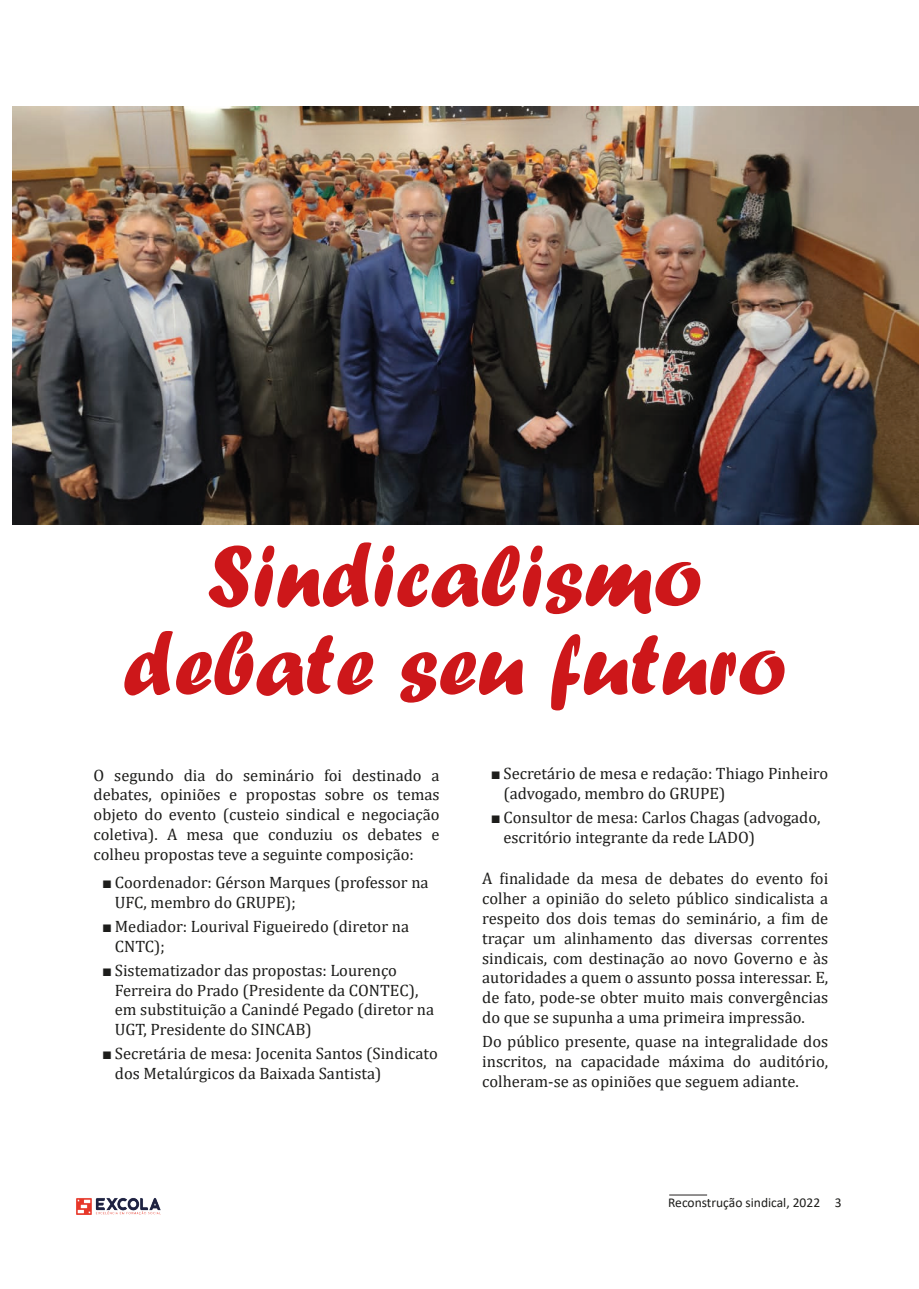
<style>
.page{position:relative;width:919px;height:1289px;background:#fff}
.page>*{position:absolute;margin:0;border:0;box-sizing:border-box;transform-origin:0 0}
.t1{font:90px/88.5px "Forte";color:#cd171a;text-align:center}
.Texto_Normal{font:16.5px/19.8px "Cambria";color:#1d1d1b}
.t2{font:13.5px "Calibri";color:#1d1d1b}
.s1{font-family:"Times New Roman"}
</style>
<div class="page">
<img style="left:76px;top:1198px;width:85px;height:16px">
<hr style="left:669px;top:1194px;width:38px;height:1px;background:#3e3b3b">
<img style="left:13px;top:106px;width:905px;height:418px">
<p class="t1" style="left:122px;top:530px;width:665px">Sindicalismo debate seu futuro</p>
<p class="Texto_Normal" style="left:94px;top:765px;width:347px;text-align:justify">O segundo dia do seminário foi destinado a debates, opiniões e propostas sobre os temas objeto do evento (custeio sindical e negociação coletiva). A mesa que conduziu os debates e colheu propostas teve a seguinte composição:</p>
<p class="Texto_Normal" style="left:115px;top:872px;width:315px;text-indent:-13px"><span class="s1">■</span> Coordenador: Gérson Marques (professor na<br>UFC, membro do GRUPE);</p>
<p class="Texto_Normal" style="left:115px;top:916px;width:296px;text-indent:-13px"><span class="s1">■</span> Mediador: Lourival Figueiredo (diretor na<br>CNTC);</p>
<p class="Texto_Normal" style="left:115px;top:960px;width:321px;text-indent:-13px"><span class="s1">■</span> Sistematizador das propostas: Lourenço Ferreira do Prado (Presidente da CONTEC), em substituição a Canindé Pegado (diretor na UGT, Presidente do SINCAB)</p>
<p class="Texto_Normal" style="left:115px;top:1043px;width:324px;text-indent:-13px"><span class="s1">■</span> Secretária de mesa: Jocenita Santos (Sindicato dos Metalúrgicos da Baixada Santista)</p>
<p class="Texto_Normal" style="left:503px;top:763px;width:326px;text-indent:-13px"><span class="s1">■</span> Secretário de mesa e redação: Thiago Pinheiro (advogado, membro do GRUPE)</p>
<p class="Texto_Normal" style="left:503px;top:807px;width:318px;text-indent:-13px"><span class="s1">■</span> Consultor de mesa: Carlos Chagas (advogado, escritório integrante da rede LADO)</p>
<p class="Texto_Normal" style="left:482px;top:868px;width:347px;text-align:justify">A finalidade da mesa de debates do evento foi colher a opinião do seleto público sindicalista a respeito dos dois temas do seminário, a fim de traçar um alinhamento das diversas correntes sindicais, com destinação ao novo Governo e às autoridades a quem o assunto possa interessar. E, de fato, pode-se obter muito mais convergências do que se supunha a uma primeira impressão.</p>
<p class="Texto_Normal" style="left:482px;top:1031px;width:347px;text-align:justify">Do público presente, quase na integralidade dos inscritos, na capacidade máxima do auditório, colheram-se as opiniões que seguem adiante.</p>
<p class="t2" style="left:668px;top:1192px;width:175px">Reconstrução sindical, 2022 3</p>
</div>
